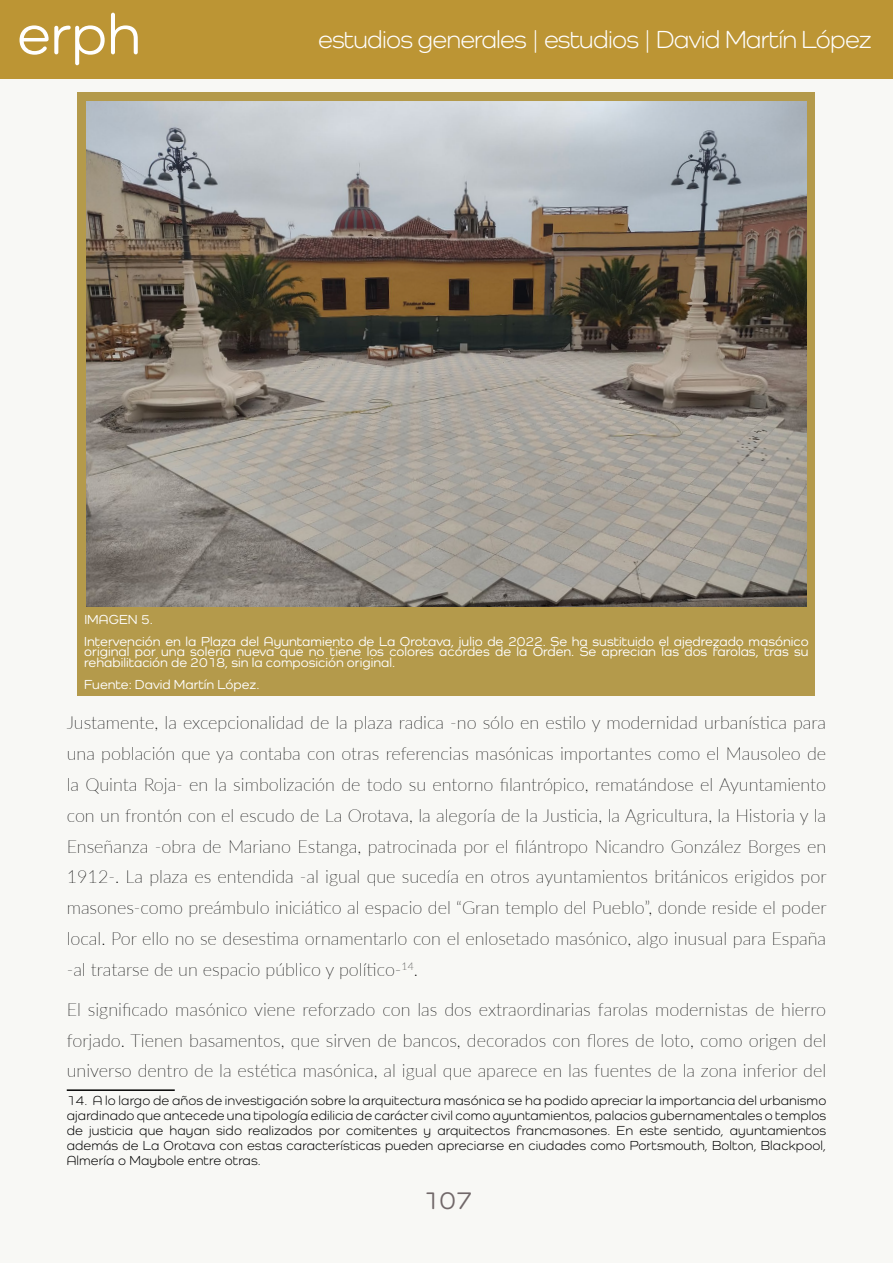
<style>
.page{position:relative;width:893px;height:1263px;background:#f8f8f5}
.page>*{position:absolute;margin:0;border:0;box-sizing:border-box;transform-origin:0 0}
.t1{font:500 58.5px "Como";color:#fff}
.t2{font:25.5px "Como";letter-spacing:-.03em;color:#fff}
.t3{font:500 25.5px "Como";color:#716869}
.t4{font:100 18px/30.9px "Lato";color:#000;text-align:justify}
.t5{font:13.5px/15px "Como";letter-spacing:.01em;color:#000;text-align:justify}
.t6{font:500 13.5px/21.5px "Como";color:#fff}
</style>
<div class="page">
<div style="left:0;top:0;width:893px;height:79px;background:#bc9534"></div>
<div style="left:78px;top:92px;width:737px;height:603px;background:#b49a4b"></div>
<img style="left:87px;top:101px;width:719px;height:506px">
<hr style="left:67px;top:1089px;width:108px;height:2px;background:#000">
<h1 class="t1" style="left:17px;top:-1px;width:125px">erph</h1>
<h2 class="t2" style="left:318px;top:24px;width:555px">estudios generales | estudios | David Martín López</h2>
<p class="t6" style="left:84px;top:608px;width:726px">IMAGEN 5.<br>Intervención en la Plaza del Ayuntamiento de La Orotava, julio de 2022. Se ha sustituido el ajedrezado masónico</p>
<p class="t6" style="left:84px;top:646px;width:726px;line-height:10.8px">original por una solería nueva que no tiene los colores acordes de la Orden. Se aprecian las dos farolas, tras su rehabilitación de 2018, sin la composición original.</p>
<p class="t6" style="left:84px;top:673px;width:177px">Fuente: David Martín López.</p>
<p class="t4" style="left:67px;top:706px;width:761px">Justamente, la excepcionalidad de la plaza radica -no sólo en estilo y modernidad urbanística para una población que ya contaba con otras referencias masónicas importantes como el Mausoleo de la Quinta Roja- en la simbolización de todo su entorno filantrópico, rematándose el Ayuntamiento con un frontón con el escudo de La Orotava, la alegoría de la Justicia, la Agricultura, la Historia y la Enseñanza -obra de Mariano Estanga, patrocinada por el filántropo Nicandro González Borges en 1912-. La plaza es entendida -al igual que sucedía en otros ayuntamientos británicos erigidos por masones-como preámbulo iniciático al espacio del “Gran templo del Pueblo”, donde reside el poder local. Por ello no se desestima ornamentarlo con el enlosetado masónico, algo inusual para España -al tratarse de un espacio público y político-<sup>14</sup>.</p>
<p class="t4" style="left:67px;top:993px;width:761px">El significado masónico viene reforzado con las dos extraordinarias farolas modernistas de hierro forjado. Tienen basamentos, que sirven de bancos, decorados con flores de loto, como origen del universo dentro de la estética masónica, al igual que aparece en las fuentes de la zona inferior del</p>
<p class="t5" style="left:67px;top:1093px;width:761px">14. A lo largo de años de investigación sobre la arquitectura masónica se ha podido apreciar la importancia del urbanismo ajardinado que antecede una tipología edilicia de carácter civil como ayuntamientos, palacios gubernamentales o templos de justicia que hayan sido realizados por comitentes y arquitectos francmasones. En este sentido, ayuntamientos además de La Orotava con estas características pueden apreciarse en ciudades como Portsmouth, Bolton, Blackpool, Almería o Maybole entre otras.</p>
<h2 class="t3" style="left:423px;top:1185px;width:51px">107</h2>
</div>
